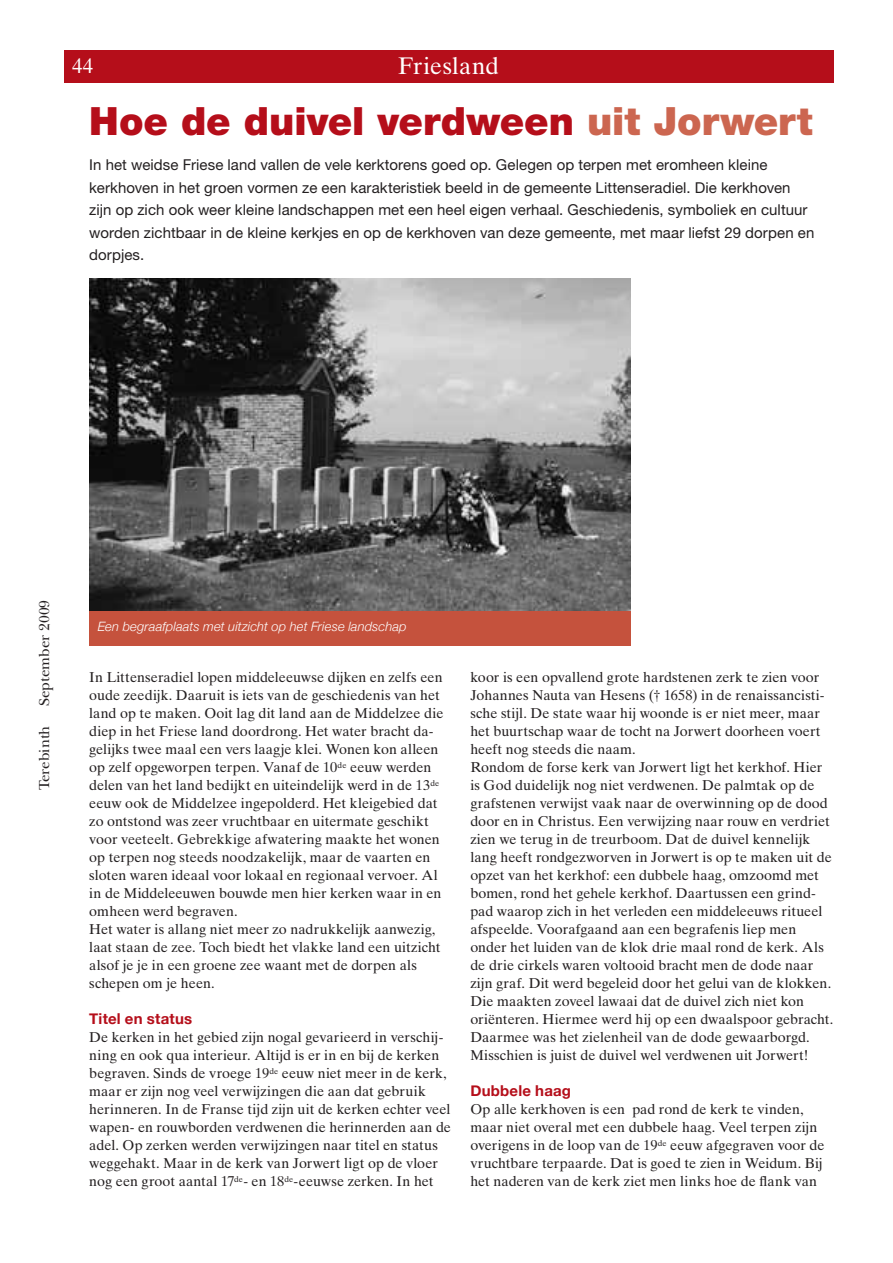
<style>
.page{position:relative;width:893px;height:1263px;background:#fff}
.page>*{position:absolute;margin:0;border:0;box-sizing:border-box;transform-origin:0 0}
.t1{font:900 39px "Helvetica Neue";color:#b50e1a}
.t2{font:24px "Times Ten LT";letter-spacing:.01em;color:#fff}
.t3{font:21px "Times Ten LT";color:#fff}
.t4{font:15px/22.5px "Helvetica Neue";letter-spacing:.005em;color:#231f20}
.t5{font:700 15px "Helvetica Neue";letter-spacing:.015em;color:#b50e1a}
.t6{font:15px "New Baskerville";color:#231f20}
.t7{font:14.25px/18px "Times Ten LT";color:#231f20}
.t8{font:italic 300 12.9px "Helvetica Neue";letter-spacing:.01em;color:#fff}
.s1{color:#cc6650}
</style>
<div class="page">
<div style="left:64px;top:50px;width:769px;height:33px;background:#b50e1a"></div>
<div style="left:89px;top:601px;width:542px;height:44px;background:#c5523d"></div>
<img style="left:89px;top:278px;width:542px;height:332px">
<h3 class="t3" style="left:72px;top:53px;width:22px">44</h3>
<h2 class="t2" style="left:398px;top:51px;width:102px">Friesland</h2>
<h1 class="t1" style="left:89px;top:98px;width:725px">Hoe de duivel verdween <span class="s1">uit Jorwert</span></h1>
<p class="t4" style="left:89px;top:154px;width:727px">In het weidse Friese land vallen de vele kerktorens goed op. Gelegen op terpen met eromheen kleine kerkhoven in het groen vormen ze een karakteristiek beeld in de gemeente Littenseradiel. Die kerkhoven zijn op zich ook weer kleine landschappen met een heel eigen verhaal. Geschiedenis, symboliek en cultuur worden zichtbaar in de kleine kerkjes en op de kerkhoven van deze gemeente, met maar liefst 29 dorpen en dorpjes.</p>
<p class="t6" style="left:36px;top:706px;width:108px;rotate:-90deg">September 2009</p>
<p class="t6" style="left:36px;top:790px;width:66px;rotate:-90deg">Terebinth</p>
<p class="t8" style="left:98px;top:619px;width:310px">Een begraafplaats met uitzicht op het Friese landschap</p>
<p class="t7" style="left:89px;top:668px;width:356px">In Littenseradiel lopen middeleeuwse dijken en zelfs een oude zeedijk. Daaruit is iets van de geschiedenis van het land op te maken. Ooit lag dit land aan de Middelzee die diep in het Friese land doordrong. Het water bracht da&shy;gelijks twee maal een vers laagje klei. Wonen kon alleen op zelf opgeworpen terpen. Vanaf de 10<sup>de</sup> eeuw werden delen van het land bedijkt en uiteindelijk werd in de 13<sup>de </sup>eeuw ook de Middelzee ingepolderd. Het kleigebied dat zo ontstond was zeer vruchtbaar en uitermate geschikt voor veeteelt. Gebrekkige afwatering maakte het wonen op terpen nog steeds noodzakelijk, maar de vaarten en sloten waren ideaal voor lokaal en regionaal vervoer. Al in de Middeleeuwen bouwde men hier kerken waar in en omheen werd begraven.<br>Het water is allang niet meer zo nadrukkelijk aanwezig, laat staan de zee. Toch biedt het vlakke land een uitzicht alsof je je in een groene zee waant met de dorpen als schepen om je heen.</p>
<p class="t5" style="left:89px;top:1010px;width:104px">Titel en status</p>
<p class="t7" style="left:89px;top:1028px;width:363px">De kerken in het gebied zijn nogal gevarieerd in verschij&shy;ning en ook qua interieur. Altijd is er in en bij de kerken begraven. Sinds de vroege 19<sup>de</sup> eeuw niet meer in de kerk, maar er zijn nog veel verwijzingen die aan dat gebruik herinneren. In de Franse tijd zijn uit de kerken echter veel wapen- en rouwborden verdwenen die herinnerden aan de adel. Op zerken werden verwijzingen naar titel en status weggehakt. Maar in de kerk van Jorwert ligt op de vloer nog een groot aantal 17<sup>de</sup>- en 18<sup>de</sup>-eeuwse zerken. In het</p>
<p class="t7" style="left:470px;top:668px;width:365px">koor is een opvallend grote hardstenen zerk te zien voor Johannes Nauta van Hesens († 1658) in de renaissancisti&shy;sche stijl. De state waar hij woonde is er niet meer, maar het buurtschap waar de tocht na Jorwert doorheen voert heeft nog steeds die naam.<br>Rondom de forse kerk van Jorwert ligt het kerkhof. Hier is God duidelijk nog niet verdwenen. De palmtak op de grafstenen verwijst vaak naar de overwinning op de dood door en in Christus. Een verwijzing naar rouw en verdriet zien we terug in de treurboom. Dat de duivel kennelijk lang heeft rondgezworven in Jorwert is op te maken uit de opzet van het kerkhof: een dubbele haag, omzoomd met bomen, rond het gehele kerkhof. Daartussen een grind&shy;pad waarop zich in het verleden een middeleeuws ritueel afspeelde. Voorafgaand aan een begrafenis liep men onder het luiden van de klok drie maal rond de kerk. Als de drie cirkels waren voltooid bracht men de dode naar zijn graf. Dit werd begeleid door het gelui van de klokken.<br>Die maakten zoveel lawaai dat de duivel zich niet kon oriënteren. Hiermee werd hij op een dwaalspoor gebracht.<br>Daarmee was het zielenheil van de dode gewaarborgd.<br>Misschien is juist de duivel wel verdwenen uit Jorwert!</p>
<p class="t5" style="left:470px;top:1082px;width:102px">Dubbele haag</p>
<p class="t7" style="left:470px;top:1100px;width:356px">Op alle kerkhoven is een pad rond de kerk te vinden, maar niet overal met een dubbele haag. Veel terpen zijn overigens in de loop van de 19<sup>de</sup> eeuw afgegraven voor de vruchtbare terpaarde. Dat is goed te zien in Weidum. Bij het naderen van de kerk ziet men links hoe de flank van</p>
</div>
